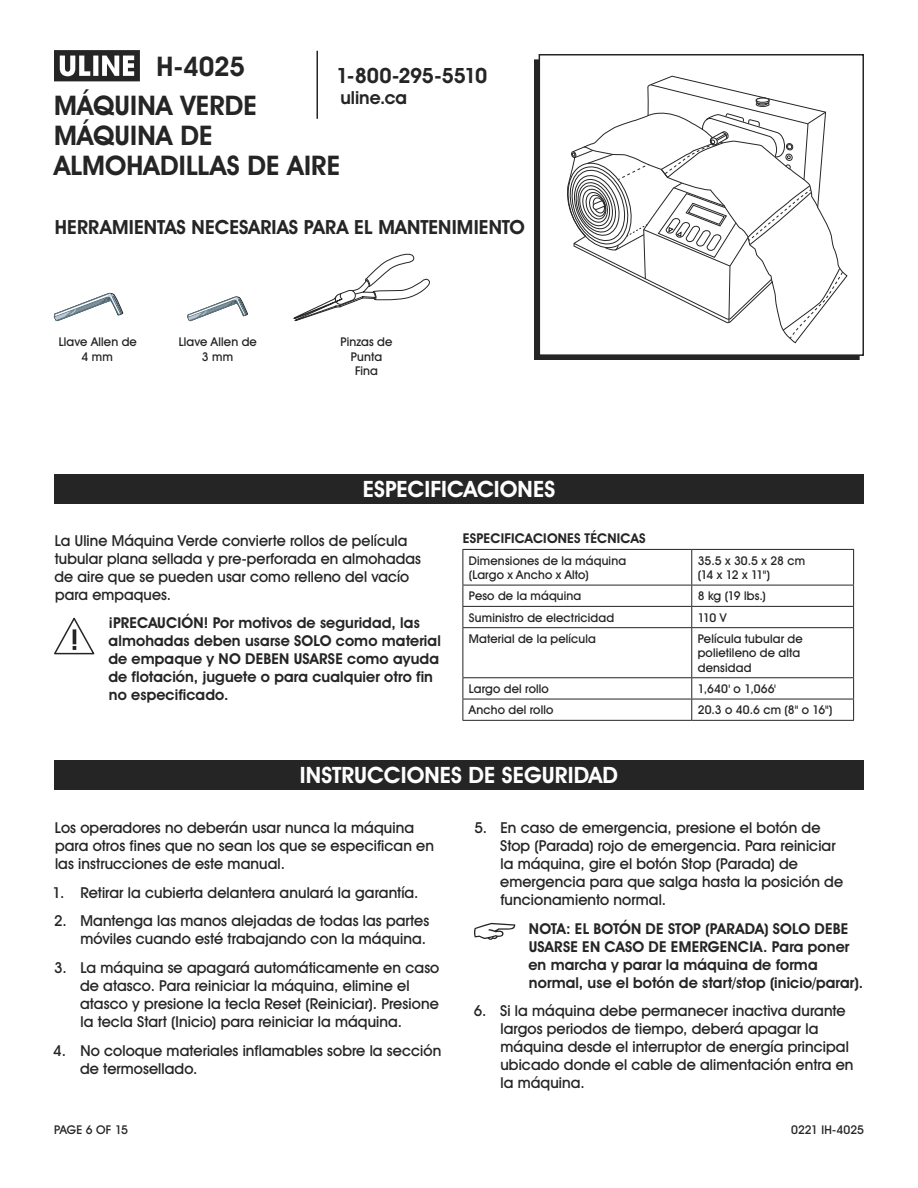
<style>
.page{position:relative;width:918px;height:1188px;background:#fff}
.page>*{position:absolute;margin:0;border:0;box-sizing:border-box;transform-origin:0 0}
.t1{font:700 27px/30px "Uline Two Knine";letter-spacing:.005em;color:#252525}
.t2{font:700 22.5px "Uline Two Knine";color:#fff}
.t3{font:700 21px "Uline Two Knine";letter-spacing:-.02em;color:#252525}
.t4{font:700 19.5px "Uline Two Knine";letter-spacing:.005em;color:#252525}
.t5{font:700 18px "Uline Two Knine";color:#252525}
.t6{font:15px/18px "Uline Two Knine";letter-spacing:.005em;color:#252525}
.t7{font:700 15px/18px "Uline Two Knine";letter-spacing:.005em;color:#252525}
.t8{font:700 13.5px "Uline Two Knine";letter-spacing:.01em;color:#252525}
.t9{font:12px/14.4px "Uline Two Knine";letter-spacing:.015em;color:#252525;text-align:center}
.t10{font:12px/14.4px "Uline Two Knine";letter-spacing:-.015em;color:#252525}
</style>
<div class="page">
<hr style="left:316px;top:51px;width:2px;height:68px;background:#252525">
<svg style="left:54px;top:50px;width:86px;height:31px"></svg>
<div style="left:54px;top:474px;width:810px;height:30px;background:#252525"></div>
<div style="left:54px;top:760px;width:810px;height:30px;background:#252525"></div>
<div style="left:539px;top:54px;width:325px;height:302px;border:2px solid #252525"></div>
<svg style="left:54px;top:618px;width:40px;height:36px"></svg>
<svg style="left:474px;top:923px;width:41px;height:17px"></svg>
<svg style="left:567px;top:84px;width:276px;height:255px"></svg>
<hr style="left:463px;top:550px;width:1px;height:35px;background:#252525">
<hr style="left:691px;top:550px;width:1px;height:35px;background:#252525">
<hr style="left:853px;top:550px;width:1px;height:35px;background:#252525">
<hr style="left:463px;top:585px;width:229px;height:1px;background:#252525">
<hr style="left:692px;top:585px;width:162px;height:1px;background:#252525">
<hr style="left:463px;top:606px;width:229px;height:1px;background:#252525">
<svg style="left:463px;top:585px;width:1px;height:42px"></svg>
<hr style="left:692px;top:606px;width:162px;height:1px;background:#252525">
<svg style="left:691px;top:585px;width:1px;height:42px"></svg>
<svg style="left:853px;top:585px;width:1px;height:42px"></svg>
<hr style="left:463px;top:627px;width:229px;height:1px;background:#252525">
<hr style="left:463px;top:628px;width:1px;height:49px;background:#252525">
<hr style="left:692px;top:627px;width:162px;height:1px;background:#252525">
<hr style="left:691px;top:628px;width:1px;height:49px;background:#252525">
<hr style="left:853px;top:628px;width:1px;height:49px;background:#252525">
<hr style="left:463px;top:677px;width:229px;height:1px;background:#252525">
<hr style="left:692px;top:677px;width:162px;height:1px;background:#252525">
<hr style="left:463px;top:699px;width:229px;height:1px;background:#252525">
<svg style="left:463px;top:678px;width:1px;height:42px"></svg>
<hr style="left:692px;top:699px;width:162px;height:1px;background:#252525">
<svg style="left:691px;top:678px;width:1px;height:42px"></svg>
<svg style="left:853px;top:678px;width:1px;height:42px"></svg>
<hr style="left:463px;top:720px;width:229px;height:1px;background:#252525">
<hr style="left:692px;top:720px;width:162px;height:1px;background:#252525">
<hr style="left:463px;top:549px;width:229px;height:1px;background:#252525">
<hr style="left:692px;top:549px;width:162px;height:1px;background:#252525">
<svg style="left:54px;top:292px;width:70px;height:30px"></svg>
<svg style="left:187px;top:296px;width:61px;height:26px"></svg>
<svg style="left:293px;top:253px;width:137px;height:69px"></svg>
<h1 class="t1" style="left:157px;top:51px;width:90px">H-4025</h1>
<h3 class="t3" style="left:336px;top:63px;width:152px">1-800-295-5510</h3>
<p class="t5" style="left:340px;top:86px;width:68px">uline.ca</p>
<h1 class="t1" style="left:54px;top:90px;width:288px">MÁQUINA VERDE<br>MÁQUINA DE<br>ALMOHADILLAS DE AIRE</h1>
<h3 class="t4" style="left:55px;top:216px;width:472px">HERRAMIENTAS NECESARIAS PARA EL MANTENIMIENTO</h3>
<p class="t9" style="left:59px;top:335px;width:80px">Llave Allen de<br>4 mm</p>
<p class="t9" style="left:179px;top:335px;width:80px">Llave Allen de<br>3 mm</p>
<p class="t9" style="left:341px;top:335px;width:53px">Pinzas de<br>Punta<br>Fina</p>
<h2 class="t2" style="left:363px;top:476px;width:194px">ESPECIFICACIONES</h2>
<p class="t6" style="left:55px;top:531px;width:368px">La Uline Máquina Verde convierte rollos de película tubular plana sellada y pre-perforada en almohadas de aire que se pueden usar como relleno del vacío para empaques.</p>
<p class="t7" style="left:108px;top:614px;width:334px">¡PRECAUCIÓN! Por motivos de seguridad, las almohadas deben usarse SOLO como material de empaque y NO DEBEN USARSE como ayuda de flotación, juguete o para cualquier otro fin no especificado.</p>
<p class="t8" style="left:463px;top:530px;width:184px">ESPECIFICACIONES TÉCNICAS</p>
<p class="t9" style="left:469px;top:553px;width:159px;text-align:left">Dimensiones de la máquina (Largo x Ancho x Alto)</p>
<p class="t10" style="left:698px;top:553px;width:109px">35.5 x 30.5 x 28 cm (14 x 12 x 11")</p>
<p class="t9" style="left:469px;top:589px;width:114px">Peso de la máquina</p>
<p class="t9" style="left:698px;top:589px;width:70px">8 kg (19 lbs.)</p>
<p class="t9" style="left:469px;top:610px;width:147px">Suministro de electricidad</p>
<p class="t9" style="left:698px;top:610px;width:30px">110 V</p>
<p class="t9" style="left:469px;top:631px;width:129px">Material de la película</p>
<p class="t9" style="left:698px;top:631px;width:107px;text-align:left">Película tubular de polietileno de alta densidad</p>
<p class="t9" style="left:469px;top:681px;width:81px">Largo del rollo</p>
<p class="t9" style="left:698px;top:681px;width:80px">1,640' o 1,066'</p>
<p class="t9" style="left:469px;top:703px;width:86px">Ancho del rollo</p>
<p class="t9" style="left:698px;top:703px;width:136px">20.3 o 40.6 cm (8" o 16")</p>
<h2 class="t2" style="left:300px;top:762px;width:320px">INSTRUCCIONES DE SEGURIDAD</h2>
<p class="t6" style="left:55px;top:818px;width:381px">Los operadores no deberán usar nunca la máquina para otros fines que no sean los que se especifican en las instrucciones de este manual.</p>
<p class="t6" style="left:53px;top:883px;width:367px">1. Retirar la cubierta delantera anulará la garantía.</p>
<p class="t6" style="left:54px;top:912px;width:377px;text-align:right">2. Mantenga las manos alejadas de todas las partes móviles cuando esté trabajando con la máquina.</p>
<p class="t6" style="left:80px;top:959px;width:361px;text-indent:-26px">3. La máquina se apagará automáticamente en caso de atasco. Para reiniciar la máquina, elimine el atasco y presione la tecla Reset (Reiniciar). Presione la tecla Start (Inicio) para reiniciar la máquina.</p>
<p class="t6" style="left:80px;top:1041px;width:363px;text-indent:-27px">4. No coloque materiales inflamables sobre la sección de termosellado.</p>
<p class="t6" style="left:500px;top:818px;width:345px;text-indent:-26px">5. En caso de emergencia, presione el botón de Stop (Parada) rojo de emergencia. Para reiniciar la máquina, gire el botón Stop (Parada) de emergencia para que salga hasta la posición de funcionamiento normal.</p>
<p class="t7" style="left:528px;top:919px;width:336px">NOTA: EL BOTÓN DE STOP (PARADA) SOLO DEBE USARSE EN CASO DE EMERGENCIA. Para poner en marcha y parar la máquina de forma normal, use el botón de start/stop (inicio/parar).</p>
<p class="t6" style="left:500px;top:1002px;width:355px;text-indent:-27px">6. Si la máquina debe permanecer inactiva durante largos periodos de tiempo, deberá apagar la máquina desde el interruptor de energía principal ubicado donde el cable de alimentación entra en la máquina.</p>
<p class="t9" style="left:54px;top:1122px;width:76px">PAGE 6 OF 15</p>
<p class="t9" style="left:791px;top:1122px;width:74px">0221 IH-4025</p>
</div>
